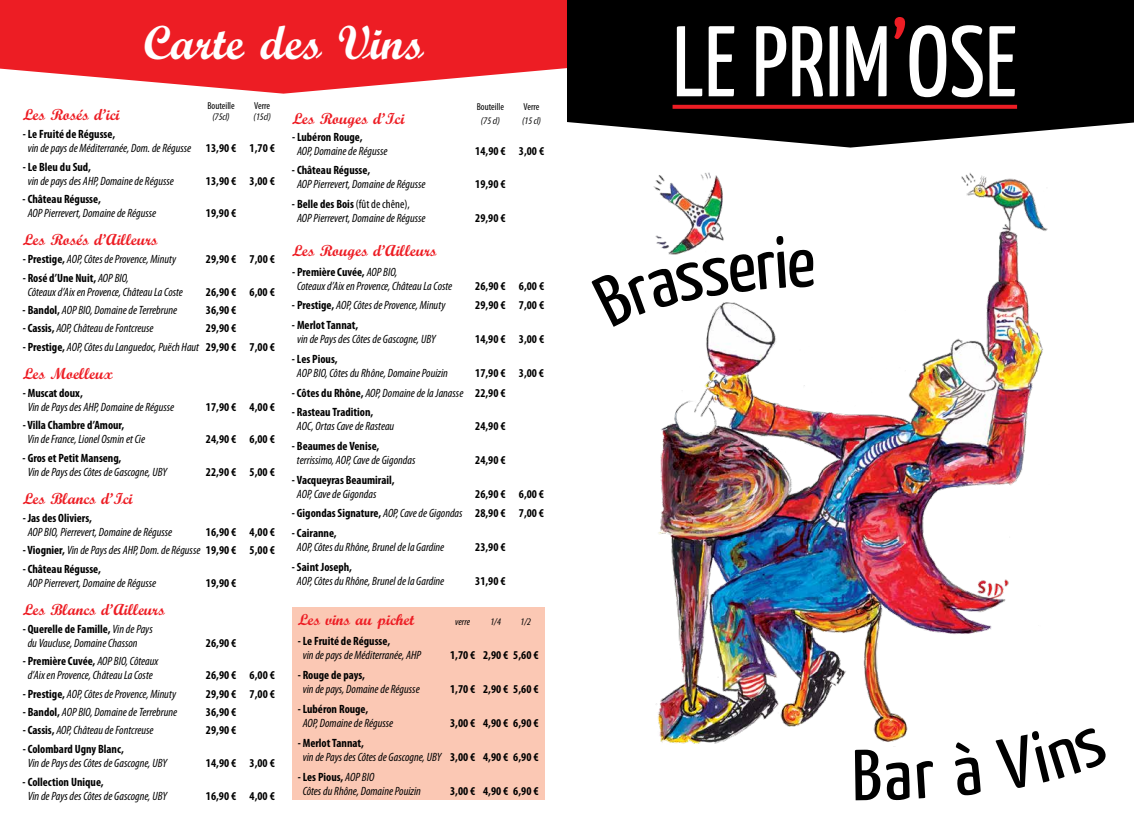
<style>
.page{position:relative;width:1134px;height:823px;background:#fff}
.page>*{position:absolute;margin:0;border:0;box-sizing:border-box;transform-origin:0 0}
.t1{font:100px "Yanone Kaffeesatz";color:#fff}
.t2{font:48px "Script Bold";color:#fff}
.t3{font:16px "Script Bold";color:#ed1d24}
.t4{font:italic condensed 12px/14px "Myriad Pro";color:#000}
.t5{font:700 condensed 12px "Myriad Pro";color:#000}
.t6{font:italic condensed 10px "Myriad Pro";color:#000}
.t7{font:condensed 10px "Myriad Pro";color:#000}
.s1{font-weight:700;font-style:normal}
.s2{font-style:normal}
.s3{font-weight:400;font-style:italic}
.s4{color:#ed1d24}
</style>
<div class="page">
<svg style="left:0;top:0;width:567px;height:94px;background:#ef3c42"></svg>
<div style="left:292px;top:607px;width:252px;height:192px;background:#fbc8b4"></div>
<svg style="left:567px;top:0;width:567px;height:147px;background:#151515"></svg>
<img style="left:653px;top:172px;width:395px;height:572px">
<svg style="left:672px;top:105px;width:345px;height:4px"></svg>
<svg style="left:653px;top:236px;width:161px;height:90px"></svg>
<svg style="left:953px;top:740px;width:28px;height:4px"></svg>
<svg style="left:995px;top:725px;width:53px;height:19px"></svg>
<h2 class="t2" style="left:143px;top:14px;width:282px">Carte des Vins</h2>
<p class="t7" style="left:207px;top:100px;width:29px">Bouteille</p>
<p class="t7" style="left:254px;top:100px;width:17px">Verre</p>
<h3 class="t3" style="left:23px;top:105px;width:99px">Les Rosés d’ici</h3>
<p class="t6" style="left:212px;top:111px;width:19px">(75cl)</p>
<p class="t6" style="left:253px;top:111px;width:19px">(15cl)</p>
<p class="t4" style="left:28px;top:127px;width:249px;text-indent:-5px"><span class="s1">- Le Fruité de Régusse,<br></span>vin de pays de Méditerranée, Dom. de Régusse <span class="s1">13,90 € 1,70 €</span></p>
<p class="t5" style="left:23px;top:159px;width:70px">- Le Bleu du Sud,</p>
<p class="t4" style="left:28px;top:173px;width:148px">vin de pays des AHP, Domaine de Régusse</p>
<p class="t5" style="left:206px;top:173px;width:70px">13,90 € 3,00 €</p>
<p class="t5" style="left:23px;top:191px;width:80px">- Château Régusse,</p>
<p class="t4" style="left:28px;top:206px;width:130px">AOP Pierrevert, Domaine de Régusse</p>
<p class="t5" style="left:206px;top:205px;width:32px">19,90 €</p>
<h3 class="t3" style="left:23px;top:230px;width:136px">Les Rosés d’Ailleurs</h3>
<p class="t4" style="left:23px;top:252px;width:155px"><span class="s1">- Prestige,</span> AOP, Côtes de Provence, Minuty</p>
<p class="t5" style="left:206px;top:252px;width:70px">29,90 € 7,00 €</p>
<p class="t4" style="left:28px;top:270px;width:157px;text-indent:-5px"><span class="s1">- Rosé d’Une Nuit,</span> AOP BIO,<br>Côteaux d’Aix en Provence, Château La Coste</p>
<p class="t5" style="left:206px;top:284px;width:70px">26,90 € 6,00 €</p>
<p class="t4" style="left:23px;top:303px;width:156px"><span class="s1">- Bandol,</span> AOP BIO, Domaine de Terrebrune</p>
<p class="t5" style="left:206px;top:302px;width:32px">36,90 €</p>
<p class="t4" style="left:23px;top:321px;width:132px"><span class="s1">- Cassis,</span> AOP, Château de Fontcreuse</p>
<p class="t5" style="left:206px;top:320px;width:32px">29,90 €</p>
<p class="t4" style="left:23px;top:339px;width:254px"><span class="s1">- Prestige,</span> AOP, Côtes du Languedoc, Puëch Haut <span class="s1">29,90 € 7,00 €</span></p>
<h3 class="t3" style="left:23px;top:363px;width:92px">Les Moelleux</h3>
<p class="t5" style="left:23px;top:385px;width:62px">- Muscat doux,</p>
<p class="t4" style="left:28px;top:399px;width:148px">Vin de Pays des AHP, Domaine de Régusse</p>
<p class="t5" style="left:206px;top:399px;width:70px">17,90 € 4,00 €</p>
<p class="t5" style="left:23px;top:417px;width:103px">- Villa Chambre d’Amour,</p>
<p class="t4" style="left:28px;top:432px;width:119px">Vin de France, Lionel Osmin et Cie</p>
<p class="t5" style="left:206px;top:431px;width:70px">24,90 € 6,00 €</p>
<p class="t5" style="left:23px;top:450px;width:100px">- Gros et Petit Manseng,</p>
<p class="t4" style="left:28px;top:464px;width:141px">Vin de Pays des Côtes de Gascogne, UBY</p>
<p class="t5" style="left:206px;top:464px;width:70px">22,90 € 5,00 €</p>
<h3 class="t3" style="left:23px;top:488px;width:112px">Les Blancs d’Ici</h3>
<p class="t5" style="left:23px;top:510px;width:71px">- Jas des Oliviers,</p>
<p class="t4" style="left:28px;top:524px;width:146px">AOP BIO, Pierrevert, Domaine de Régusse</p>
<p class="t5" style="left:206px;top:524px;width:70px">16,90 € 4,00 €</p>
<p class="t4" style="left:23px;top:543px;width:254px"><span class="s1">- Viognier,</span> Vin de Pays des AHP, Dom. de Régusse <span class="s1">19,90 € 5,00 €</span></p>
<p class="t5" style="left:23px;top:561px;width:80px">- Château Régusse,</p>
<p class="t4" style="left:28px;top:575px;width:130px">AOP Pierrevert, Domaine de Régusse</p>
<p class="t5" style="left:206px;top:575px;width:32px">19,90 €</p>
<h3 class="t3" style="left:23px;top:599px;width:144px">Les Blancs d’Ailleurs</h3>
<p class="t4" style="left:28px;top:621px;width:127px;text-indent:-5px"><span class="s1">- Querelle de Famille,</span> Vin de Pays du Vaucluse, Domaine Chasson</p>
<p class="t5" style="left:206px;top:635px;width:32px">26,90 €</p>
<p class="t4" style="left:23px;top:654px;width:137px;text-align:center"><span class="s1">- Première Cuvée,</span> AOP BIO, Côteaux d’Aix en Provence, Château La Coste</p>
<p class="t5" style="left:206px;top:667px;width:70px">26,90 € 6,00 €</p>
<p class="t4" style="left:23px;top:686px;width:155px"><span class="s1">- Prestige,</span> AOP, Côtes de Provence, Minuty</p>
<p class="t5" style="left:206px;top:685px;width:70px">29,90 € 7,00 €</p>
<p class="t4" style="left:23px;top:704px;width:156px"><span class="s1">- Bandol,</span> AOP BIO, Domaine de Terrebrune</p>
<p class="t5" style="left:206px;top:704px;width:32px">36,90 €</p>
<p class="t4" style="left:23px;top:722px;width:132px"><span class="s1">- Cassis,</span> AOP, Château de Fontcreuse</p>
<p class="t5" style="left:206px;top:722px;width:32px">29,90 €</p>
<p class="t5" style="left:23px;top:740px;width:103px">- Colombard Ugny Blanc,</p>
<p class="t4" style="left:28px;top:755px;width:141px">Vin de Pays des Côtes de Gascogne, UBY</p>
<p class="t5" style="left:206px;top:754px;width:70px">14,90 € 3,00 €</p>
<p class="t5" style="left:23px;top:774px;width:83px">- Collection Unique,</p>
<p class="t4" style="left:28px;top:788px;width:141px">Vin de Pays des Côtes de Gascogne, UBY</p>
<p class="t5" style="left:206px;top:788px;width:70px">16,90 € 4,00 €</p>
<p class="t7" style="left:477px;top:100px;width:29px">Bouteille</p>
<p class="t7" style="left:524px;top:100px;width:17px">Verre</p>
<h3 class="t3" style="left:292px;top:109px;width:114px">Les Rouges d’Ici</h3>
<p class="t6" style="left:481px;top:114px;width:20px">(75 cl)</p>
<p class="t6" style="left:522px;top:114px;width:20px">(15 cl)</p>
<p class="t5" style="left:292px;top:129px;width:72px">- Lubéron Rouge,</p>
<p class="t4" style="left:297px;top:143px;width:92px">AOP, Domaine de Régusse</p>
<p class="t5" style="left:475px;top:143px;width:70px">14,90 € 3,00 €</p>
<p class="t5" style="left:292px;top:163px;width:80px">- Château Régusse,</p>
<p class="t4" style="left:297px;top:177px;width:130px">AOP Pierrevert, Domaine de Régusse</p>
<p class="t5" style="left:475px;top:177px;width:32px">19,90 €</p>
<p class="t4" style="left:297px;top:197px;width:130px;text-indent:-5px"><span class="s1">- Belle des Bois</span> <span class="s2">(fût de chêne),<br></span>AOP Pierrevert, Domaine de Régusse</p>
<p class="t5" style="left:475px;top:210px;width:32px">29,90 €</p>
<h3 class="t3" style="left:292px;top:241px;width:146px">Les Rouges d’Ailleurs</h3>
<p class="t4" style="left:297px;top:264px;width:157px;text-indent:-5px"><span class="s1">- Première Cuvée,</span> AOP BIO,<br>Coteaux d’Aix en Provence, Château La Coste</p>
<p class="t5" style="left:475px;top:278px;width:70px">26,90 € 6,00 €</p>
<p class="t4" style="left:292px;top:298px;width:155px"><span class="s1">- Prestige,</span> AOP, Côtes de Provence, Minuty</p>
<p class="t5" style="left:475px;top:298px;width:70px">29,90 € 7,00 €</p>
<p class="t5" style="left:292px;top:317px;width:68px">- Merlot Tannat,</p>
<p class="t4" style="left:297px;top:332px;width:140px">vin de Pays des Côtes de Gascogne, UBY</p>
<p class="t5" style="left:475px;top:331px;width:70px">14,90 € 3,00 €</p>
<p class="t5" style="left:292px;top:351px;width:47px">- Les Pious,</p>
<p class="t4" style="left:297px;top:365px;width:152px">AOP BIO, Côtes du Rhône, Domaine Pouizin</p>
<p class="t5" style="left:475px;top:365px;width:70px">17,90 € 3,00 €</p>
<p class="t4" style="left:292px;top:385px;width:215px"><span class="s1">- Côtes du Rhône,</span> AOP, Domaine de la Janasse <span class="s1">22,90 €</span></p>
<p class="t5" style="left:292px;top:404px;width:83px">- Rasteau Tradition,</p>
<p class="t4" style="left:297px;top:419px;width:99px">AOC, Ortas Cave de Rasteau</p>
<p class="t5" style="left:475px;top:418px;width:32px">24,90 €</p>
<p class="t5" style="left:292px;top:438px;width:89px">- Beaumes de Venise,</p>
<p class="t4" style="left:297px;top:452px;width:120px">terrissimo, AOP, Cave de Gigondas</p>
<p class="t5" style="left:475px;top:452px;width:32px">24,90 €</p>
<p class="t5" style="left:292px;top:472px;width:104px">- Vacqueyras Beaumirail,</p>
<p class="t4" style="left:297px;top:486px;width:81px">AOP, Cave de Gigondas</p>
<p class="t5" style="left:475px;top:486px;width:70px">26,90 € 6,00 €</p>
<p class="t5" style="left:292px;top:505px;width:254px">- Gigondas Signature, <span class="s3">AOP, Cave de Gigondas</span> 28,90 € 7,00 €</p>
<p class="t5" style="left:292px;top:525px;width:46px">- Cairanne,</p>
<p class="t4" style="left:297px;top:539px;width:149px">AOP, Côtes du Rhône, Brunel de la Gardine</p>
<p class="t5" style="left:475px;top:539px;width:32px">23,90 €</p>
<p class="t5" style="left:292px;top:559px;width:62px">- Saint Joseph,</p>
<p class="t4" style="left:297px;top:573px;width:149px">AOP, Côtes du Rhône, Brunel de la Gardine</p>
<p class="t5" style="left:475px;top:573px;width:32px">31,90 €</p>
<h3 class="t3" style="left:298px;top:609px;width:118px">Les vins au pichet</h3>
<p class="t6" style="left:455px;top:615px;width:16px">verre</p>
<p class="t6" style="left:490px;top:615px;width:12px">1/4</p>
<p class="t6" style="left:521px;top:615px;width:12px">1/2</p>
<p class="t5" style="left:298px;top:633px;width:94px">- Le Fruité de Régusse,</p>
<p class="t4" style="left:303px;top:647px;width:120px">vin de pays de Méditerranée, AHP</p>
<p class="t5" style="left:450px;top:647px;width:90px">1,70 € 2,90 € 5,60 €</p>
<p class="t5" style="left:298px;top:666px;width:69px">- Rouge de pays,</p>
<p class="t4" style="left:303px;top:681px;width:119px">vin de pays, Domaine de Régusse</p>
<p class="t5" style="left:450px;top:681px;width:90px">1,70 € 2,90 € 5,60 €</p>
<p class="t5" style="left:298px;top:700px;width:72px">- Lubéron Rouge,</p>
<p class="t4" style="left:303px;top:715px;width:92px">AOP, Domaine de Régusse</p>
<p class="t5" style="left:450px;top:714px;width:90px">3,00 € 4,90 € 6,90 €</p>
<p class="t4" style="left:303px;top:735px;width:237px;text-indent:-5px"><span class="s1">- Merlot Tannat,<br></span>vin de Pays des Côtes de Gascogne, UBY <span class="s1">3,00 € 4,90 € 6,90 €</span></p>
<p class="t4" style="left:303px;top:768px;width:120px;text-indent:-5px"><span class="s1">- Les Pious,</span> AOP BIO<br>Côtes du Rhône, Domaine Pouizin</p>
<p class="t5" style="left:450px;top:782px;width:90px">3,00 € 4,90 € 6,90 €</p>
<h1 class="t1" style="left:672px;top:0;width:346px">LE PRIM<span class="s4">’</span>OSE</h1>
</div>
